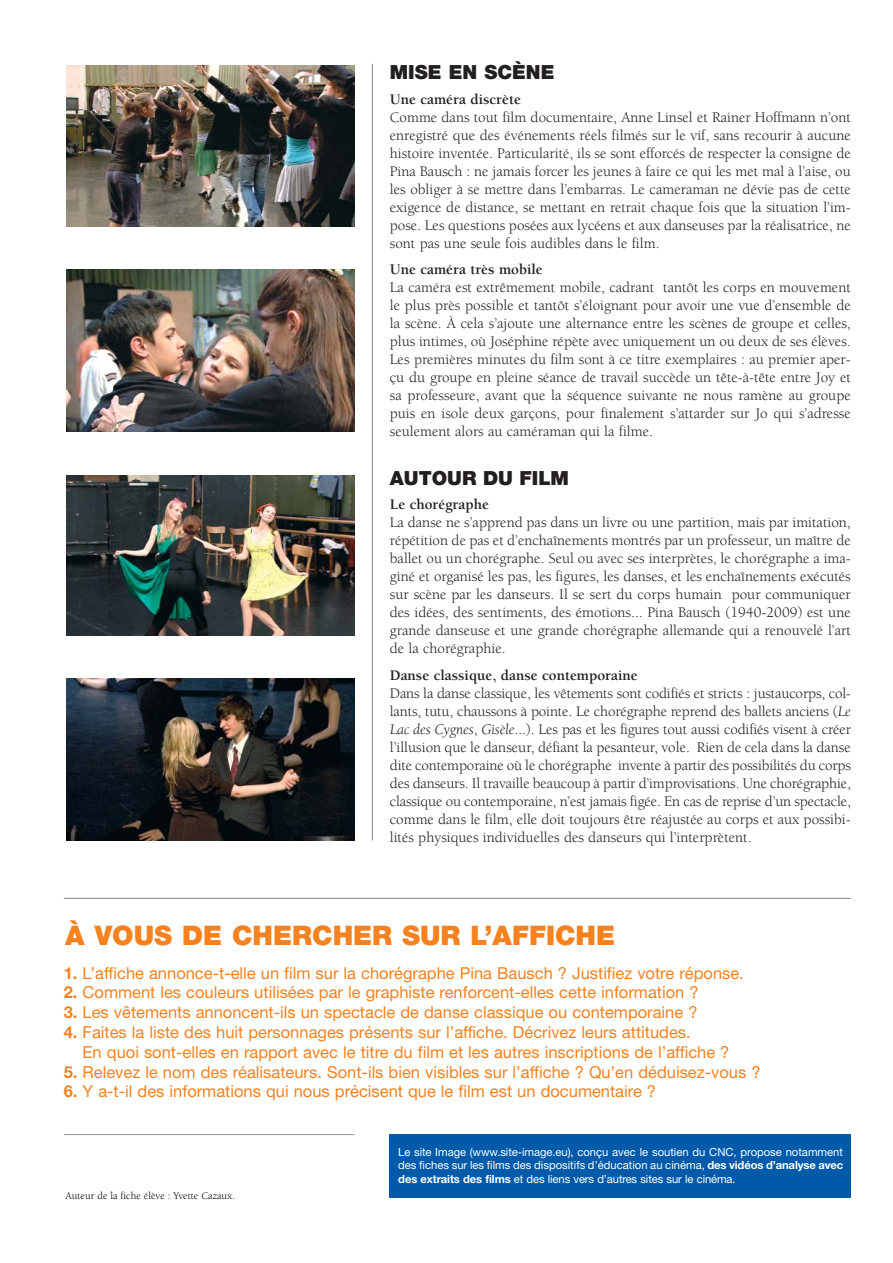
<style>
.page{position:relative;width:893px;height:1263px;background:#fff}
.page>*{position:absolute;margin:0;border:0;box-sizing:border-box;transform-origin:0 0}
.t1{font:900 27px "Helvetica Neue";color:#f5821f}
.t2{font:900 19.5px "Helvetica Neue";color:#231f20}
.t3{font:16.5px/19.8px "Helvetica Neue";color:#f5821f}
.t4{font:15px/18px "Berkeley";color:#231f20;text-align:justify}
.t5{font:700 15px "Berkeley";color:#231f20}
.t6{font:11.25px/13.5px "Helvetica Neue";letter-spacing:-.01em;color:#fff;text-align:justify}
.t7{font:10.5px "Berkeley";color:#000}
.s1{font-style:italic}
.s2{font-weight:700}
</style>
<div class="page">
<hr style="left:64px;top:898px;width:786px;height:1px;background:#808080">
<hr style="left:372px;top:64px;width:1px;height:776px;background:#808080">
<img style="left:66px;top:65px;width:288px;height:162px">
<img style="left:66px;top:270px;width:288px;height:161px">
<img style="left:66px;top:475px;width:288px;height:161px">
<img style="left:66px;top:679px;width:288px;height:161px">
<div style="left:389px;top:1135px;width:461px;height:63px;background:#005aaa"></div>
<hr style="left:64px;top:1134px;width:290px;height:1px;background:#939598">
<h2 class="t2" style="left:390px;top:65px;width:166px">MISE EN SCÈNE</h2>
<p class="t5" style="left:390px;top:93px;width:133px">Une caméra discrète</p>
<p class="t4" style="left:390px;top:109px;width:462px">Comme dans tout film documentaire, Anne Linsel et Rainer Hoffmann n’ont enregistré que des événements réels filmés sur le vif, sans recourir à aucune histoire inventée. Particularité, ils se sont efforcés de respecter la consigne de Pina Bausch : ne jamais forcer les jeunes à faire ce qui les met mal à l’aise, ou les obliger à se mettre dans l’embarras. Le cameraman ne dévie pas de cette exigence de distance, se mettant en retrait chaque fois que la situation l’im&shy;pose. Les questions posées aux lycéens et aux danseuses par la réalisatrice, ne sont pas une seule fois audibles dans le film.</p>
<p class="t5" style="left:390px;top:263px;width:154px">Une caméra très mobile</p>
<p class="t4" style="left:390px;top:280px;width:462px">La caméra est extrêmement mobile, cadrant tantôt les corps en mouvement le plus près possible et tantôt s’éloignant pour avoir une vue d’ensemble de la scène. À cela s’ajoute une alternance entre les scènes de groupe et celles, plus intimes, où Joséphine répète avec uniquement un ou deux de ses élèves.<br>Les premières minutes du film sont à ce titre exemplaires : au premier aper&shy;çu du groupe en pleine séance de travail succède un tête-à-tête entre Joy et sa professeure, avant que la séquence suivante ne nous ramène au groupe puis en isole deux garçons, pour finalement s’attarder sur Jo qui s’adresse seulement alors au caméraman qui la filme.</p>
<h2 class="t2" style="left:390px;top:471px;width:181px">AUTOUR DU FILM</h2>
<p class="t5" style="left:390px;top:499px;width:101px">Le chorégraphe</p>
<p class="t4" style="left:390px;top:515px;width:462px">La danse ne s’apprend pas dans un livre ou une partition, mais par imitation, répétition de pas et d’enchaînements montrés par un professeur, un maître de ballet ou un chorégraphe. Seul ou avec ses interprètes, le chorégraphe a ima&shy;giné et organisé les pas, les figures, les danses, et les enchaînements exécutés sur scène par les danseurs. Il se sert du corps humain pour communiquer des idées, des sentiments, des émotions... Pina Bausch (1940-2009) est une grande danseuse et une grande chorégraphe allemande qui a renouvelé l’art de la chorégraphie.</p>
<p class="t5" style="left:390px;top:669px;width:249px">Danse classique, danse contemporaine</p>
<p class="t4" style="left:390px;top:685px;width:462px">Dans la danse classique, les vêtements sont codifiés et stricts : justaucorps, col&shy;lants, tutu, chaussons à pointe. Le chorégraphe reprend des ballets anciens (<span class="s1">Le Lac des Cygnes</span>, <span class="s1">Gisèle</span>...). Les pas et les figures tout aussi codifiés visent à créer l’illusion que le danseur, défiant la pesanteur, vole. Rien de cela dans la danse dite contemporaine où le chorégraphe invente à partir des possibilités du corps des danseurs. Il travaille beaucoup à partir d’improvisations. Une chorégraphie, classique ou contemporaine, n’est jamais figée. En cas de reprise d’un spectacle, comme dans le film, elle doit toujours être réajustée au corps et aux possibi&shy;lités physiques individuelles des danseurs qui l’interprètent.</p>
<h1 class="t1" style="left:65px;top:926px;width:551px">À VOUS DE CHERCHER SUR L’AFFICHE</h1>
<p class="t3" style="left:64px;top:964px;width:681px"><span class="s2">1.</span> L’affiche annonce-t-elle un film sur la chorégraphe Pina Bausch ? Justifiez votre réponse.</p>
<p class="t3" style="left:64px;top:984px;width:636px"><span class="s2">2.</span> Comment les couleurs utilisées par le graphiste renforcent-elles cette information ?</p>
<p class="t3" style="left:64px;top:1004px;width:635px"><span class="s2">3.</span> Les vêtements annoncent-ils un spectacle de danse classique ou contemporaine ?</p>
<p class="t3" style="left:83px;top:1024px;width:648px;text-indent:-19px"><span class="s2">4.</span> Faites la liste des huit personnages présents sur l’affiche. Décrivez leurs attitudes.<br>En quoi sont-elles en rapport avec le titre du film et les autres inscriptions de l’affiche ?</p>
<p class="t3" style="left:64px;top:1063px;width:698px"><span class="s2">5.</span> Relevez le nom des réalisateurs. Sont-ils bien visibles sur l’affiche ? Qu’en déduisez-vous ?</p>
<p class="t3" style="left:64px;top:1083px;width:593px"><span class="s2">6.</span> Y a-t-il des informations qui nous précisent que le film est un documentaire ?</p>
<p class="t7" style="left:65px;top:1191px;width:171px">Auteur de la fiche élève : Yvette Cazaux.</p>
<p class="t6" style="left:398px;top:1146px;width:446px">Le site Image (www.site-image.eu), conçu avec le soutien du CNC, propose notamment des fiches sur les films des dispositifs d’éducation au cinéma, <span class="s2">des vidéos d’analyse avec des extraits des films</span> et des liens vers d’autres sites sur le cinéma.</p>
</div>
